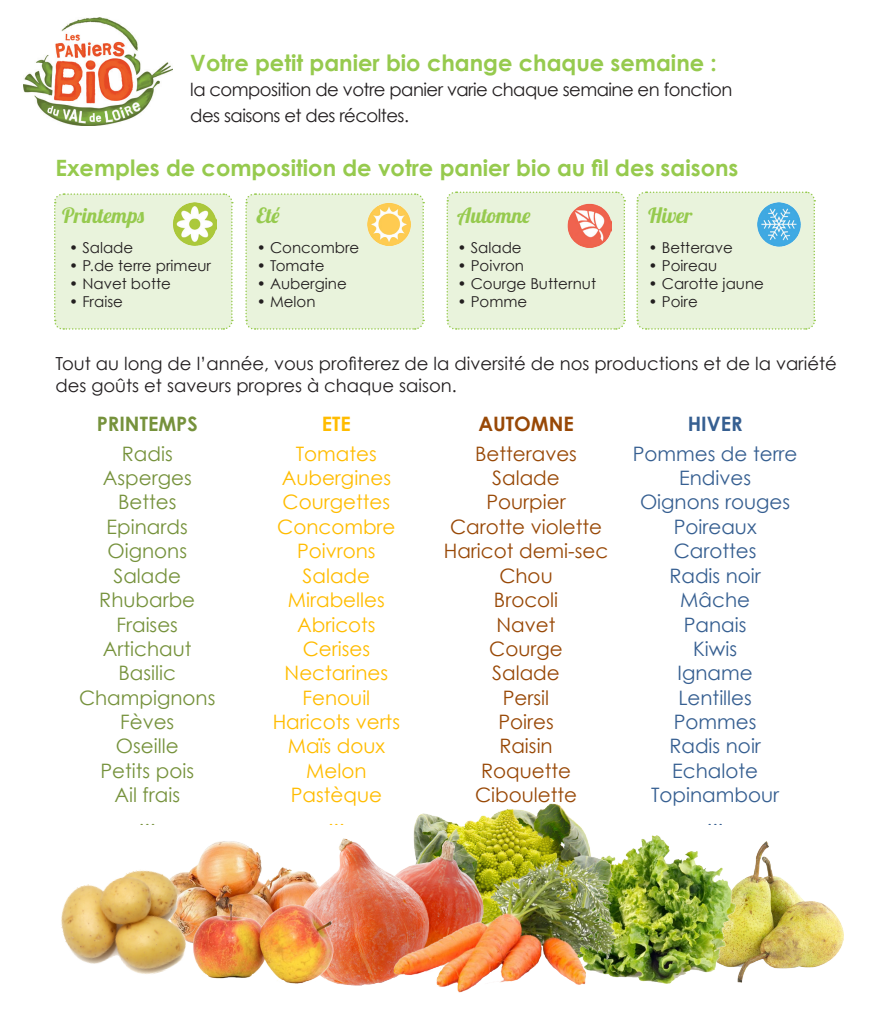
<style>
.page{position:relative;width:893px;height:1021px;background:#fff}
.page>*{position:absolute;margin:0;border:0;box-sizing:border-box;transform-origin:0 0}
.t1{font:700 22.5px "Century Gothic";color:#96ca4e}
.t2{font:21px "Lobster 1.4";color:#96ca4e}
.t3{font:19.95px/24.3px "Century Gothic";color:#ffbc00;text-align:center}
.t4{font:19.95px/24.3px "Century Gothic";color:#365f91;text-align:center}
.t5{font:19.95px/24.3px "Century Gothic";color:#984806;text-align:center}
.t6{font:19.95px/24.3px "Century Gothic";color:#76923c;text-align:center}
.t7{font:700 19.95px "Century Gothic";color:#76923c}
.t8{font:700 19.95px "Century Gothic";color:#984806}
.t9{font:700 19.95px "Century Gothic";color:#365f91}
.t10{font:700 19.95px "Century Gothic";color:#ffbc00}
.t11{font:18px/21.6px "Century Gothic";color:#231f20}
.t12{font:18px/25.5px "Century Gothic";letter-spacing:-.03em;color:#231f20}
.t13{font:15px "Century Gothic";color:#231f20}
</style>
<div class="page">
<img style="left:736px;top:841px;width:107px;height:141px">
<img style="left:622px;top:836px;width:114px;height:147px">
<img style="left:198px;top:803px;width:424px;height:189px">
<img style="left:61px;top:865px;width:137px;height:109px">
<div style="left:446px;top:191px;width:180px;height:139px;background:#e9f3dc"></div>
<div style="left:636px;top:191px;width:180px;height:139px;background:#e9f3dc"></div>
<div style="left:245px;top:193px;width:180px;height:137px;background:#e9f3dc"></div>
<div style="left:54px;top:193px;width:179px;height:137px;background:#e9f3dc"></div>
<img style="left:169px;top:202px;width:48px;height:47px">
<img style="left:367px;top:199px;width:46px;height:47px">
<img style="left:566px;top:199px;width:46px;height:48px">
<img style="left:757px;top:203px;width:51px;height:47px">
<img style="left:23px;top:17px;width:150px;height:108px">
<p class="t1" style="left:190px;top:49px;width:528px">Votre petit panier bio change chaque semaine :</p>
<p class="t12" style="left:190px;top:77px;width:544px">la composition de votre panier varie chaque semaine en fonction des saisons et des récoltes.</p>
<p class="t1" style="left:55px;top:154px;width:685px">Exemples de composition de votre panier bio au fil des saisons</p>
<p class="t2" style="left:62px;top:202px;width:84px">Printemps</p>
<p class="t2" style="left:256px;top:202px;width:24px">Eté</p>
<p class="t2" style="left:457px;top:202px;width:75px">Automne</p>
<p class="t2" style="left:648px;top:202px;width:46px">Hiver</p>
<p class="t13" style="left:69px;top:238px;width:66px">• Salade</p>
<p class="t13" style="left:69px;top:256px;width:143px">• P.de terre primeur</p>
<p class="t13" style="left:69px;top:274px;width:103px">• Navet botte</p>
<p class="t13" style="left:69px;top:292px;width:55px">• Fraise</p>
<p class="t13" style="left:257px;top:238px;width:104px">• Concombre</p>
<p class="t13" style="left:257px;top:256px;width:69px">• Tomate</p>
<p class="t13" style="left:257px;top:274px;width:91px">• Aubergine</p>
<p class="t13" style="left:257px;top:292px;width:60px">• Melon</p>
<p class="t13" style="left:457px;top:239px;width:66px">• Salade</p>
<p class="t13" style="left:457px;top:257px;width:68px">• Poivron</p>
<p class="t13" style="left:457px;top:275px;width:140px">• Courge Butternut</p>
<p class="t13" style="left:457px;top:293px;width:71px">• Pomme</p>
<p class="t13" style="left:649px;top:239px;width:86px">• Betterave</p>
<p class="t13" style="left:649px;top:257px;width:70px">• Poireau</p>
<p class="t13" style="left:649px;top:275px;width:117px">• Carotte jaune</p>
<p class="t13" style="left:649px;top:293px;width:51px">• Poire</p>
<p class="t11" style="left:55px;top:353px;width:783px">Tout au long de l’année, vous profiterez de la diversité de nos productions et de la variété des goûts et saveurs propres à chaque saison.</p>
<p class="t7" style="left:97px;top:411px;width:103px">PRINTEMPS</p>
<p class="t10" style="left:322px;top:411px;width:31px">ETE</p>
<p class="t8" style="left:478px;top:411px;width:97px">AUTOMNE</p>
<p class="t9" style="left:688px;top:411px;width:56px">HIVER</p>
<p class="t6" style="left:79px;top:441px;width:138px">Radis<br>Asperges<br>Bettes<br>Epinards<br>Oignons<br>Salade<br>Rhubarbe<br>Fraises<br>Artichaut<br>Basilic<br>Champignons<br>Fèves<br>Oseille<br>Petits pois<br>Ail frais<br>...</p>
<p class="t3" style="left:273px;top:441px;width:129px">Tomates<br>Aubergines<br>Courgettes<br>Concombre<br>Poivrons<br>Salade<br>Mirabelles<br>Abricots<br>Cerises<br>Nectarines<br>Fenouil<br>Haricots verts<br>Maïs doux<br>Melon<br>Pastèque<br>...</p>
<p class="t5" style="left:444px;top:441px;width:166px">Betteraves<br>Salade<br>Pourpier<br>Carotte violette<br>Haricot demi-sec<br>Chou<br>Brocoli<br>Navet<br>Courge<br>Salade<br>Persil<br>Poires<br>Raisin<br>Roquette<br>Ciboulette</p>
<p class="t4" style="left:633px;top:441px;width:166px">Pommes de terre<br>Endives<br>Oignons rouges<br>Poireaux<br>Carottes<br>Radis noir<br>Mâche<br>Panais<br>Kiwis<br>Igname<br>Lentilles<br>Pommes<br>Radis noir<br>Echalote<br>Topinambour<br>...</p>
</div>
